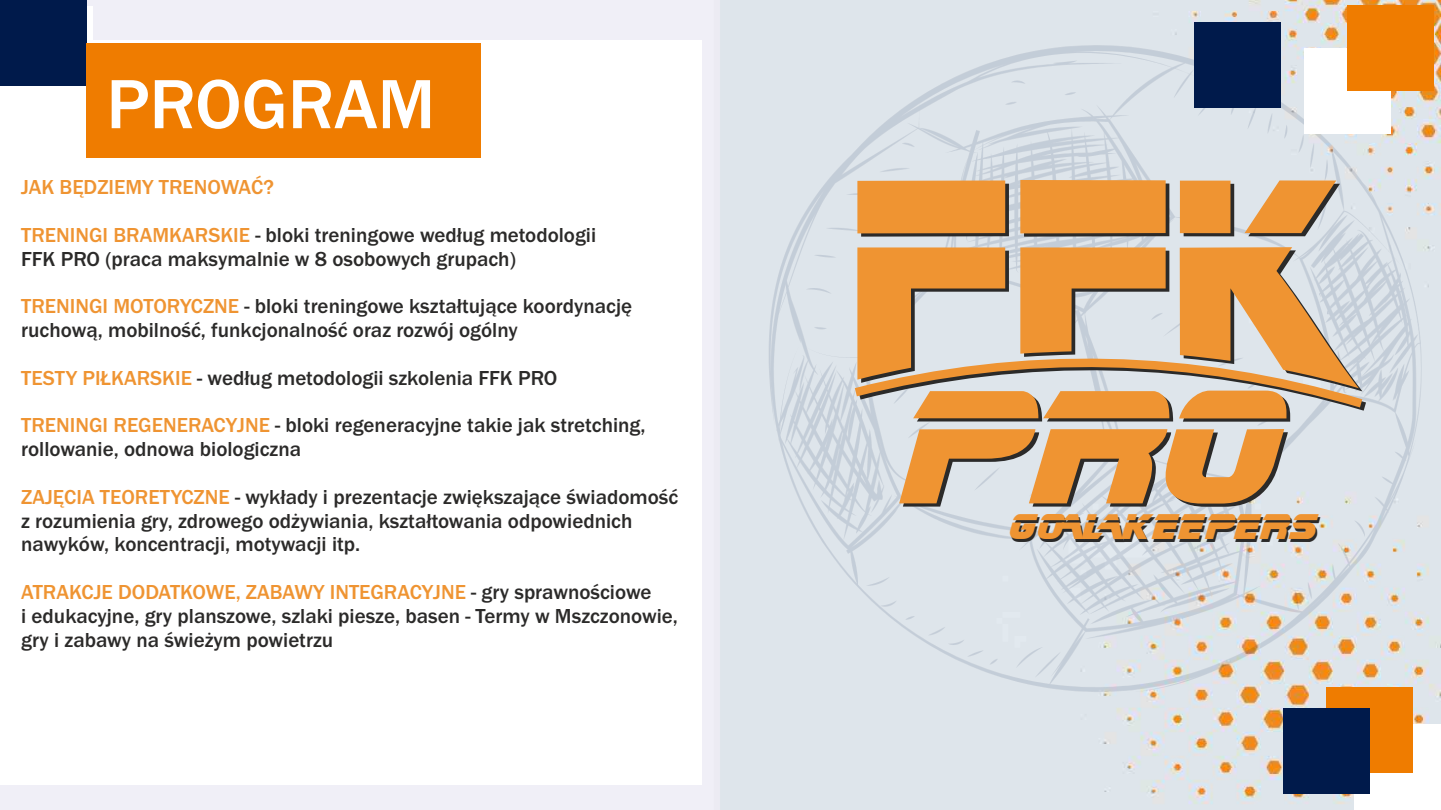
<style>
.page{position:relative;width:1441px;height:810px;background:#fff}
.page>*{position:absolute;margin:0;border:0;box-sizing:border-box;transform-origin:0 0}
.t1{font:162.75px "Blade Runner Movie Font";color:#2b2a29}
.t2{font:500 72px "Franklin Gothic";color:#fff}
.t3{font:36px "Blade Runner Movie Font";color:#2b2a29}
.t4{font:500 21px/23.9px "Franklin Gothic";color:#2b2a29}
.t5{font:500 21px "Franklin Gothic";color:#ef9432}
.s1{color:#ef9432}
</style>
<div class="page">
<img style="left:0;top:0;width:743px;height:810px">
<img style="left:743px;top:0;width:697px;height:810px">
<div style="left:0;top:40px;width:702px;height:745px;background:#fff"></div>
<div style="left:6px;top:6px;width:86px;height:86px;background:#fff"></div>
<div style="left:0;top:0;width:86px;height:86px;background:#001a4b"></div>
<div style="left:86px;top:43px;width:394px;height:115px;background:#ef7c00"></div>
<div style="left:1304px;top:48px;width:86px;height:86px;background:#fff"></div>
<div style="left:1194px;top:23px;width:86px;height:85px;background:#001a4b"></div>
<div style="left:1347px;top:6px;width:86px;height:85px;background:#ef7c00"></div>
<div style="left:1354px;top:724px;width:86px;height:86px;background:#fff"></div>
<div style="left:1325px;top:687px;width:86px;height:85px;background:#ef7c00"></div>
<div style="left:1282px;top:708px;width:86px;height:86px;background:#001a4b"></div>
<div style="left:1183px;top:184px;width:50px;height:52px;background:linear-gradient(to right,#2b2a29,#2b2a29)"></div>
<svg style="left:1023px;top:183px;width:146px;height:54px"></svg>
<svg style="left:861px;top:184px;width:147px;height:53px"></svg>
<div style="left:1179px;top:181px;width:51px;height:52px;background:#ef9432"></div>
<svg style="left:1244px;top:180px;width:95px;height:56px;background:#d7a672"></svg>
<div style="left:1020px;top:180px;width:145px;height:53px;background:#ef9432"></div>
<div style="left:857px;top:180px;width:148px;height:53px;background:#ef9432"></div>
<svg style="left:845px;top:247px;width:529px;height:170px;background:#dbb993"></svg>
<h2 class="t2" style="left:106px;top:78px;width:330px">PROGRAM</h2>
<p class="t5" style="left:21px;top:180px;width:254px">JAK BĘDZIEMY TRENOWAĆ?</p>
<p class="t4" style="left:21px;top:225px;width:576px"><span class="s1">TRENINGI BRAMKARSKIE</span> - bloki treningowe według metodologii<br>FFK PRO (praca maksymalnie w 8 osobowych grupach)</p>
<p class="t4" style="left:21px;top:296px;width:612px"><span class="s1">TRENINGI MOTORYCZNE</span> - bloki treningowe kształtujące koordynację ruchową, mobilność, funkcjonalność oraz rozwój ogólny</p>
<p class="t4" style="left:21px;top:367px;width:537px"><span class="s1">TESTY PIŁKARSKIE</span> - według metodologii szkolenia FFK PRO</p>
<p class="t4" style="left:21px;top:415px;width:625px"><span class="s1">TRENINGI REGENERACYJNE</span> - bloki regeneracyjne takie jak stretching, rollowanie, odnowa biologiczna</p>
<p class="t4" style="left:21px;top:486px;width:658px"><span class="s1">ZAJĘCIA TEORETYCZNE</span> - wykłady i prezentacje zwiększające świadomość z rozumienia gry, zdrowego odżywiania, kształtowania odpowiednich nawyków, koncentracji, motywacji itp.</p>
<p class="t4" style="left:21px;top:582px;width:658px"><span class="s1">ATRAKCJE DODATKOWE, ZABAWY INTEGRACYJNE</span> - gry sprawnościowe<br>i edukacyjne, gry planszowe, szlaki piesze, basen - Termy w Mszczonowie, gry i zabawy na świeżym powietrzu</p>
<h1 class="t1" style="left:896px;top:383px;width:386px">PRO</h1>
<h3 class="t3" style="left:1009px;top:514px;width:310px">GOALKEEPERS</h3>
</div>
